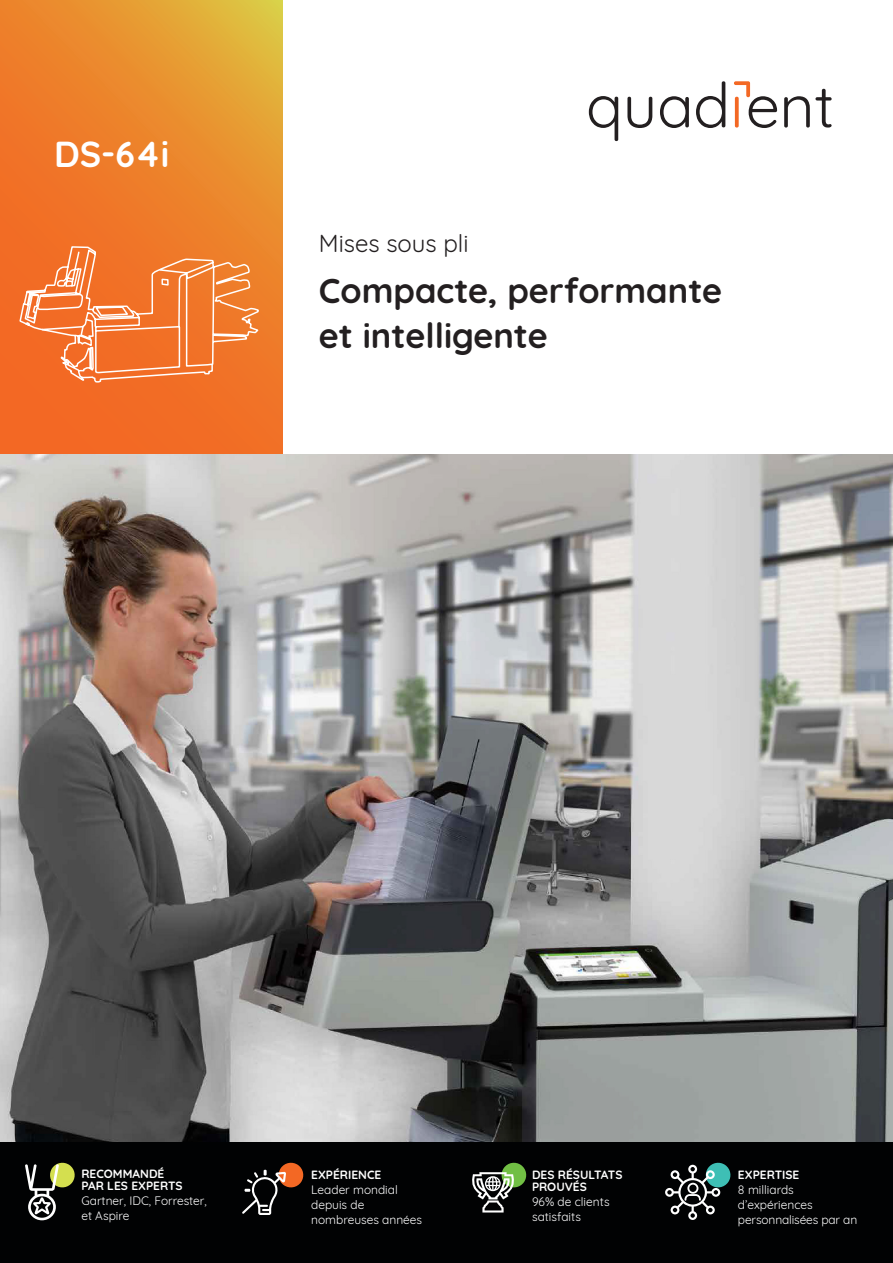
<style>
.page{position:relative;width:893px;height:1263px;background:#fff}
.page>*{position:absolute;margin:0;border:0;box-sizing:border-box;transform-origin:0 0}
.t1{font:700 36px "Quicksand";color:#fff}
.Headline_-_22_pt_BOL{font:700 34.5px/45px "Quicksand";color:#231f20}
.Headline_-_22_pt_BOL-2{font:24px "Quicksand";color:#231f20}
.t2{font:12px/15px "Quicksand";color:#fff}
.t3{font:700 12px "Quicksand";color:#fff}
</style>
<div class="page">
<svg style="left:0;top:0;width:283px;height:454px;background:#ef7427"></svg>
<svg style="left:18px;top:0;width:243px;height:383px;background:#ed8734"></svg>
<svg style="left:589px;top:96px;width:29px;height:45px"></svg>
<svg style="left:627px;top:97px;width:25px;height:31px"></svg>
<svg style="left:660px;top:96px;width:29px;height:32px"></svg>
<svg style="left:696px;top:81px;width:29px;height:47px"></svg>
<svg style="left:734px;top:81px;width:43px;height:47px"></svg>
<svg style="left:784px;top:89px;width:48px;height:39px"></svg>
<div style="left:0;top:1142px;width:893px;height:121px;background:#010203"></div>
<svg style="left:472px;top:1162px;width:55px;height:50px"></svg>
<svg style="left:25px;top:1162px;width:50px;height:58px"></svg>
<svg style="left:242px;top:1162px;width:62px;height:53px"></svg>
<svg style="left:665px;top:1162px;width:66px;height:58px"></svg>
<img style="left:0;top:454px;width:893px;height:688px">
<p class="t1" style="left:54px;top:125px;width:117px">DS-64i</p>
<p class="Headline_-_22_pt_BOL-2" style="left:319px;top:225px;width:151px">Mises sous pli</p>
<p class="Headline_-_22_pt_BOL" style="left:319px;top:265px;width:405px">Compacte, performante et intelligente</p>
<p class="t3" style="left:81px;top:1164px;width:85px">RECOMMANDÉ</p>
<p class="t3" style="left:81px;top:1176px;width:103px">PAR LES EXPERTS</p>
<p class="t2" style="left:81px;top:1192px;width:127px">Gartner, IDC, Forrester,</p>
<p class="t2" style="left:81px;top:1207px;width:50px">et Aspire</p>
<p class="t2" style="left:130px;top:1192px;width:54px">Forrester,</p>
<p class="t3" style="left:311px;top:1165px;width:72px">EXPÉRIENCE</p>
<p class="t2" style="left:311px;top:1181px;width:112px">Leader mondial depuis de nombreuses années</p>
<p class="t3" style="left:532px;top:1165px;width:92px">DES RÉSULTATS</p>
<p class="t3" style="left:532px;top:1177px;width:56px">PROUVÉS</p>
<p class="t2" style="left:532px;top:1193px;width:79px">96% de clients satisfaits</p>
<p class="t3" style="left:738px;top:1165px;width:63px">EXPERTISE</p>
<p class="t2" style="left:738px;top:1181px;width:121px">8 milliards d’expériences personnalisées par an</p>
</div>
